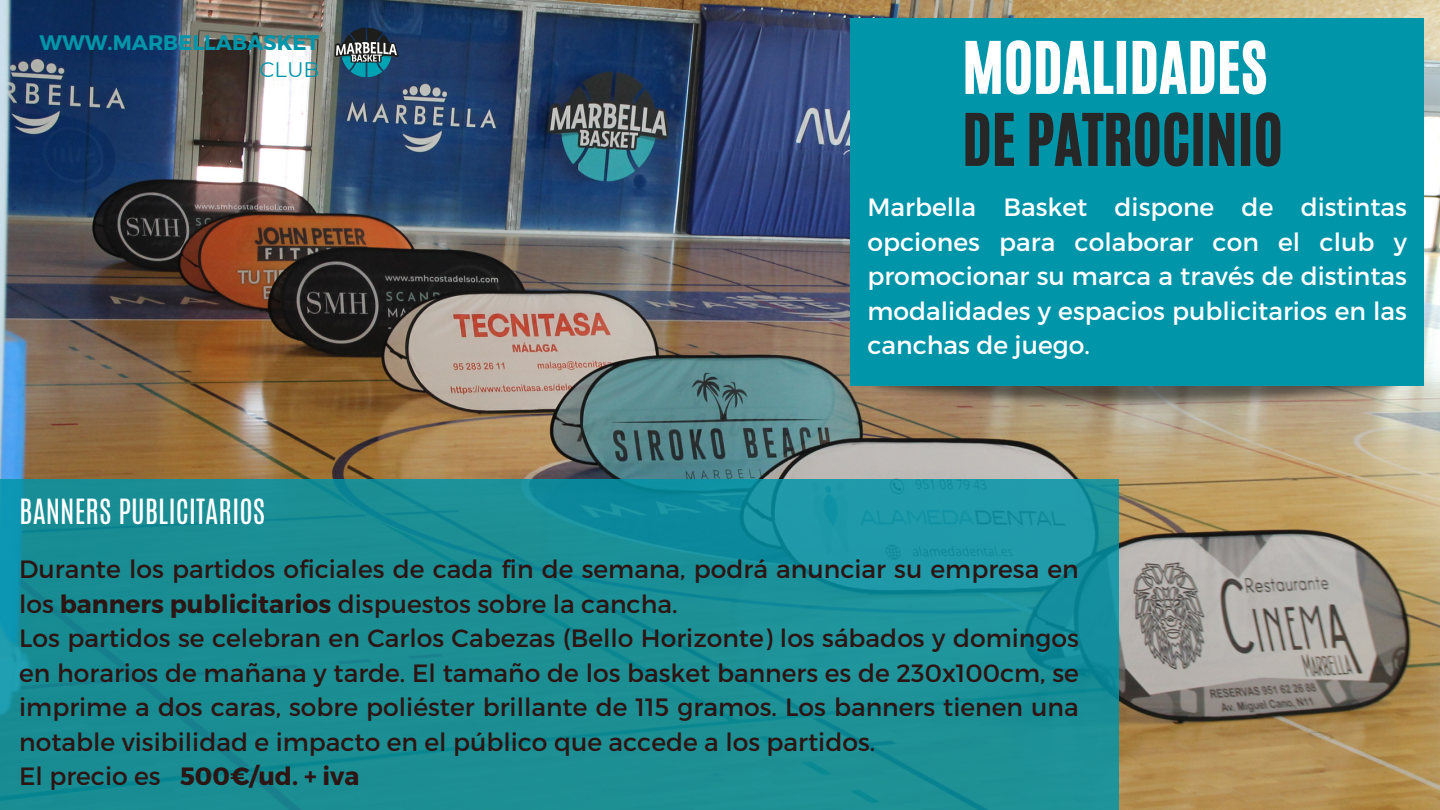
<style>
.page{position:relative;width:1440px;height:810px;background:#fff}
.page>*{position:absolute;margin:0;border:0;box-sizing:border-box;transform-origin:0 0}
.t1{font:60px "CA Generated";color:#272727}
.t2{font:60px "CA Generated";color:#fff}
.t3{font:29px "Antonio";color:#fff}
.t4{font:25px/34.5px "Montserrat";color:#2c1513}
.t5{font:25px/34.5px "Montserrat";color:#fff;text-align:justify}
.t6{font:700 21px "Montserrat";color:#0095a9}
.t7{font:21px "Montserrat";color:#0095a9}
.s1{font-weight:700}
</style>
<div class="page">
<img style="left:0;top:0;width:1440px;height:810px">
<svg style="left:0;top:479px;width:1119px;height:331px;background:#1a8f97"></svg>
<img style="left:867px;top:386px;width:537px;height:25px">
<img style="left:330px;top:0;width:73px;height:104px">
<div style="left:850px;top:18px;width:574px;height:368px;background:#0095a9"></div>
<p class="t6" style="left:40px;top:29px;width:281px">WWW.MARBELLABASKET</p>
<p class="t7" style="left:260px;top:57px;width:61px">CLUB</p>
<h1 class="t3" style="left:19px;top:491px;width:248px">BANNERS PUBLICITARIOS</h1>
<h2 class="t2" style="left:962px;top:25px;width:306px">MODALIDADES</h2>
<h3 class="t1" style="left:962px;top:97px;width:322px">DE PATROCINIO</h3>
<h3 class="t5" style="left:867px;top:189px;width:541px">Marbella Basket dispone de distintas opciones para colaborar con el club y promocionar su marca a través de distintas modalidades y espacios publicitarios en las canchas de juego.</h3>
<p class="t4" style="left:19px;top:551px;width:1061px">Durante los partidos oficiales de cada fin de semana, podrá anunciar su empresa en los <span class="s1">banners publicitarios</span> dispuestos sobre la cancha.<br>Los partidos se celebran en Carlos Cabezas (Bello Horizonte) los sábados y domingos en horarios de mañana y tarde. El tamaño de los basket banners es de 230x100cm, se imprime a dos caras, sobre poliéster brillante de 115 gramos. Los banners tienen una notable visibilidad e impacto en el público que accede a los partidos.<br>El precio es <span class="s1">500€/ud. + iva</span></p>
</div>
